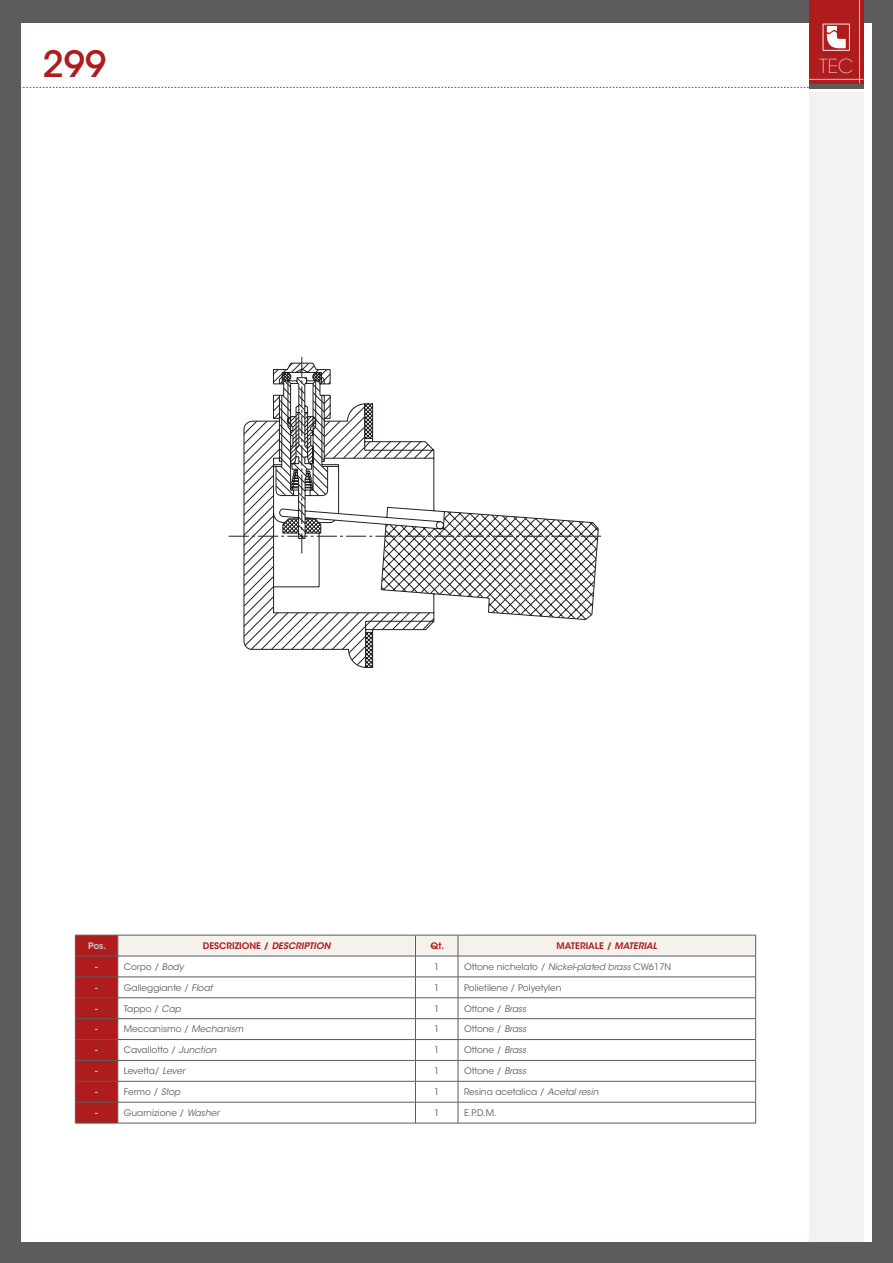
<style>
.page{position:relative;width:893px;height:1263px;background:#5d5b5e}
.page>*{position:absolute;margin:0;border:0;box-sizing:border-box;transform-origin:0 0}
.t1{font:500 36px "ITC Avant Garde Std";color:#af1c1e}
.t2{font:200 19.2px "ITC Avant Garde Std";color:#f5f2ee}
.t3{font:9px "ITC Avant Garde Std";color:#5d5b5e}
.t4{font:600 9px "ITC Avant Garde Std";color:#af1c1e}
.t5{font:600 9px "ITC Avant Garde Std";color:#d0c9c0}
.s1{font-style:italic}
</style>
<div class="page">
<div style="left:21px;top:23px;width:851px;height:1219px;background:#fff"></div>
<div style="left:809px;top:0;width:54px;height:83px;background:#af1c1e"></div>
<svg style="left:823px;top:24px;width:27px;height:27px"></svg>
<hr style="left:809px;top:79px;width:54px;height:1px;background:#d0c9c0">
<hr style="left:859px;top:0;width:1px;height:83px;background:#d0c9c0">
<hr style="left:809px;top:84px;width:54px;height:4px;background:#5d5b5e">
<div style="left:809px;top:93px;width:54px;height:1149px;background:#f2f2f3"></div>
<svg style="left:21px;top:87px;width:788px;height:1px"></svg>
<svg style="left:75px;top:935px;width:681px;height:188px"></svg>
<hr style="left:75px;top:1123px;width:43px;height:1px;background:#5d5b5e">
<hr style="left:118px;top:1123px;width:297px;height:1px;background:#5d5b5e">
<hr style="left:415px;top:1123px;width:43px;height:1px;background:#5d5b5e">
<hr style="left:458px;top:1123px;width:298px;height:1px;background:#5d5b5e">
<svg style="left:244px;top:619px;width:190px;height:48px"></svg>
<svg style="left:229px;top:357px;width:372px;height:262px"></svg>
<p class="t1" style="left:43px;top:41px;width:65px">299</p>
<h2 class="t2" style="left:819px;top:55px;width:36px">TEC</h2>
<p class="t5" style="left:88px;top:940px;width:20px">Pos.</p>
<p class="t4" style="left:203px;top:940px;width:129px">DESCRIZIONE / <span class="s1">DESCRIPTION</span></p>
<p class="t4" style="left:431px;top:940px;width:15px">Qt.</p>
<p class="t4" style="left:556px;top:940px;width:102px">MATERIALE / <span class="s1">MATERIAL</span></p>
<p class="t5" style="left:95px;top:961px;width:4px">-</p>
<p class="t3" style="left:124px;top:961px;width:61px">Corpo / <span class="s1">Body</span></p>
<p class="t3" style="left:434px;top:961px;width:7px">1</p>
<p class="t3" style="left:464px;top:961px;width:209px">Ottone nichelato / <span class="s1">Nickel-plated brass</span> CW617N</p>
<p class="t5" style="left:95px;top:982px;width:4px">-</p>
<p class="t3" style="left:124px;top:982px;width:90px">Galleggiante / <span class="s1">Float</span></p>
<p class="t3" style="left:434px;top:982px;width:7px">1</p>
<p class="t3" style="left:464px;top:982px;width:99px">Polietilene / Polyetylen</p>
<p class="t5" style="left:95px;top:1002px;width:4px">-</p>
<p class="t3" style="left:124px;top:1003px;width:59px">Tappo / <span class="s1">Cap</span></p>
<p class="t3" style="left:434px;top:1003px;width:7px">1</p>
<p class="t3" style="left:464px;top:1003px;width:64px">Ottone / <span class="s1">Brass</span></p>
<p class="t5" style="left:95px;top:1023px;width:4px">-</p>
<p class="t3" style="left:124px;top:1024px;width:121px">Meccanismo / <span class="s1">Mechanism</span></p>
<p class="t3" style="left:434px;top:1024px;width:7px">1</p>
<p class="t3" style="left:464px;top:1024px;width:64px">Ottone / <span class="s1">Brass</span></p>
<p class="t5" style="left:95px;top:1044px;width:4px">-</p>
<p class="t3" style="left:124px;top:1044px;width:94px">Cavallotto / <span class="s1">Junction</span></p>
<p class="t3" style="left:434px;top:1044px;width:7px">1</p>
<p class="t3" style="left:464px;top:1044px;width:64px">Ottone / <span class="s1">Brass</span></p>
<p class="t5" style="left:95px;top:1065px;width:4px">-</p>
<p class="t3" style="left:124px;top:1065px;width:63px">Levetta/ <span class="s1">Lever</span></p>
<p class="t3" style="left:434px;top:1065px;width:7px">1</p>
<p class="t3" style="left:464px;top:1065px;width:64px">Ottone / <span class="s1">Brass</span></p>
<p class="t5" style="left:95px;top:1086px;width:4px">-</p>
<p class="t3" style="left:124px;top:1086px;width:58px">Fermo / <span class="s1">Stop</span></p>
<p class="t3" style="left:434px;top:1086px;width:7px">1</p>
<p class="t3" style="left:464px;top:1086px;width:136px">Resina acetalica / <span class="s1">Acetal resin</span></p>
<p class="t5" style="left:95px;top:1107px;width:4px">-</p>
<p class="t3" style="left:124px;top:1107px;width:97px">Guarnizione / <span class="s1">Washer</span></p>
<p class="t3" style="left:434px;top:1107px;width:7px">1</p>
<p class="t3" style="left:464px;top:1107px;width:34px">E.P.D.M.</p>
</div>
